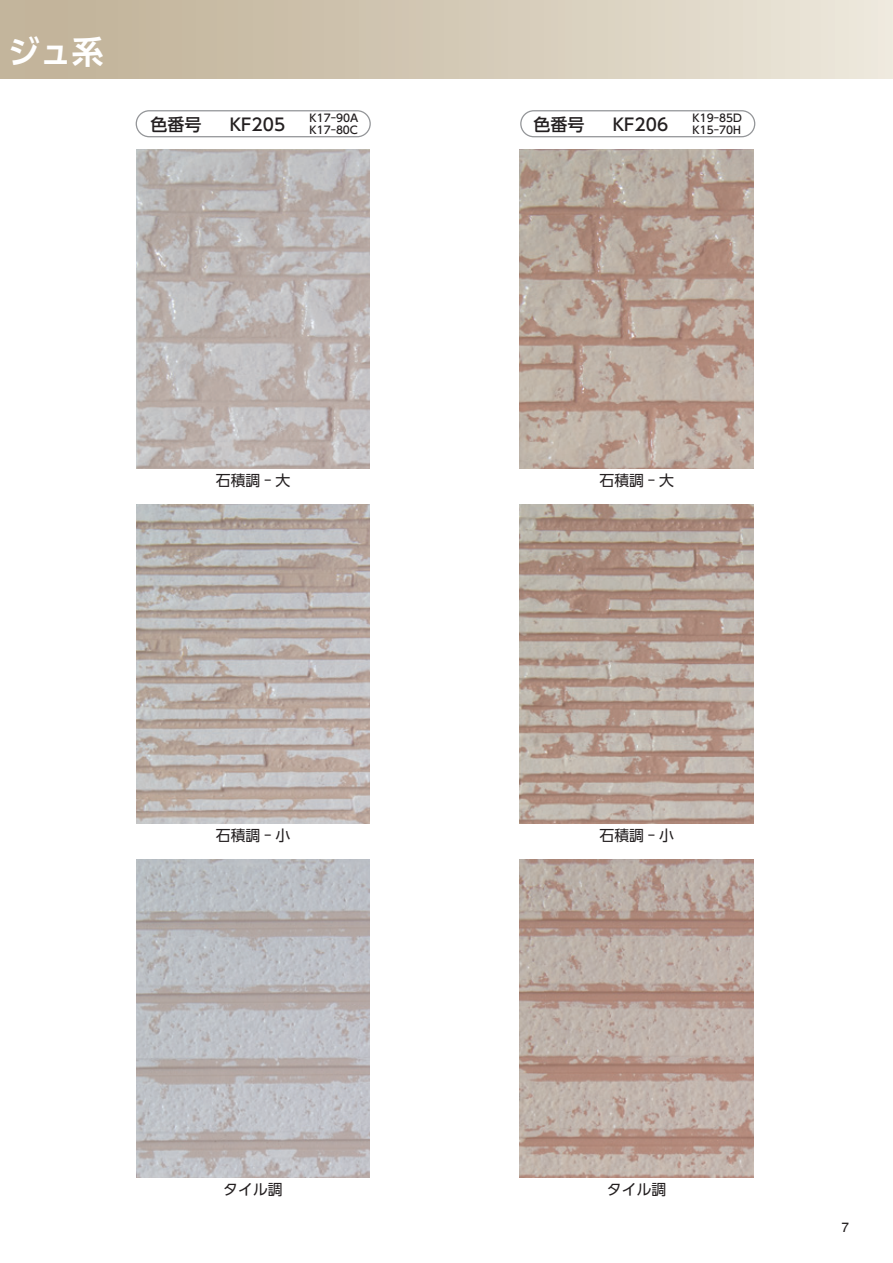
<style>
.page{position:relative;width:893px;height:1263px;background:#fff}
.page>*{position:absolute;margin:0;border:0;box-sizing:border-box;transform-origin:0 0}
.t1{font:700 31.95px "UD Shin Go Pr 6 De";color:#fff}
.t2{font:500 16.95px "UD Shin Go Pr 6";color:#231f20}
.t3{font:14.85px "UD Shin Go Pr 6";color:#231f20}
.t4{font:700 12.75px "Futo Go B101 Pro";color:#231f20}
.t5{font:500 10.65px "UD Shin Go Pr 6";color:#231f20}
</style>
<div class="page">
<img style="left:136px;top:150px;width:234px;height:319px">
<img style="left:136px;top:504px;width:234px;height:319px">
<img style="left:136px;top:859px;width:234px;height:319px">
<img style="left:520px;top:150px;width:234px;height:319px">
<img style="left:520px;top:504px;width:234px;height:319px">
<img style="left:520px;top:859px;width:234px;height:319px">
<div style="left:136px;top:110px;width:235px;height:27px;border:1px solid #939598;border-radius:13px"></div>
<div style="left:520px;top:110px;width:235px;height:27px;border:1px solid #939598;border-radius:13px"></div>
<div style="left:0;top:0;width:893px;height:79px;background:linear-gradient(to right,#beae94,#ebe6da)"></div>
<h1 class="t1" style="left:8px;top:26px;width:97px">ジュ系</h1>
<p class="t2" style="left:150px;top:110px;width:136px">色番号 　 KF205</p>
<p class="t5" style="left:310px;top:110px;width:50px">K17-90A</p>
<p class="t5" style="left:310px;top:121px;width:50px">K17-80C</p>
<p class="t2" style="left:533px;top:110px;width:136px">色番号 　 KF206</p>
<p class="t5" style="left:692px;top:110px;width:51px">K19-85D</p>
<p class="t5" style="left:692px;top:121px;width:50px">K15-70H</p>
<p class="t3" style="left:216px;top:468px;width:76px">石積調 - 大</p>
<p class="t3" style="left:599px;top:468px;width:76px">石積調 - 大</p>
<p class="t3" style="left:216px;top:824px;width:76px">石積調 - 小</p>
<p class="t3" style="left:599px;top:824px;width:76px">石積調 - 小</p>
<p class="t3" style="left:223px;top:1177px;width:61px">タイル調</p>
<p class="t3" style="left:607px;top:1177px;width:61px">タイル調</p>
<p class="t4" style="left:842px;top:1217px;width:9px">7</p>
</div>
